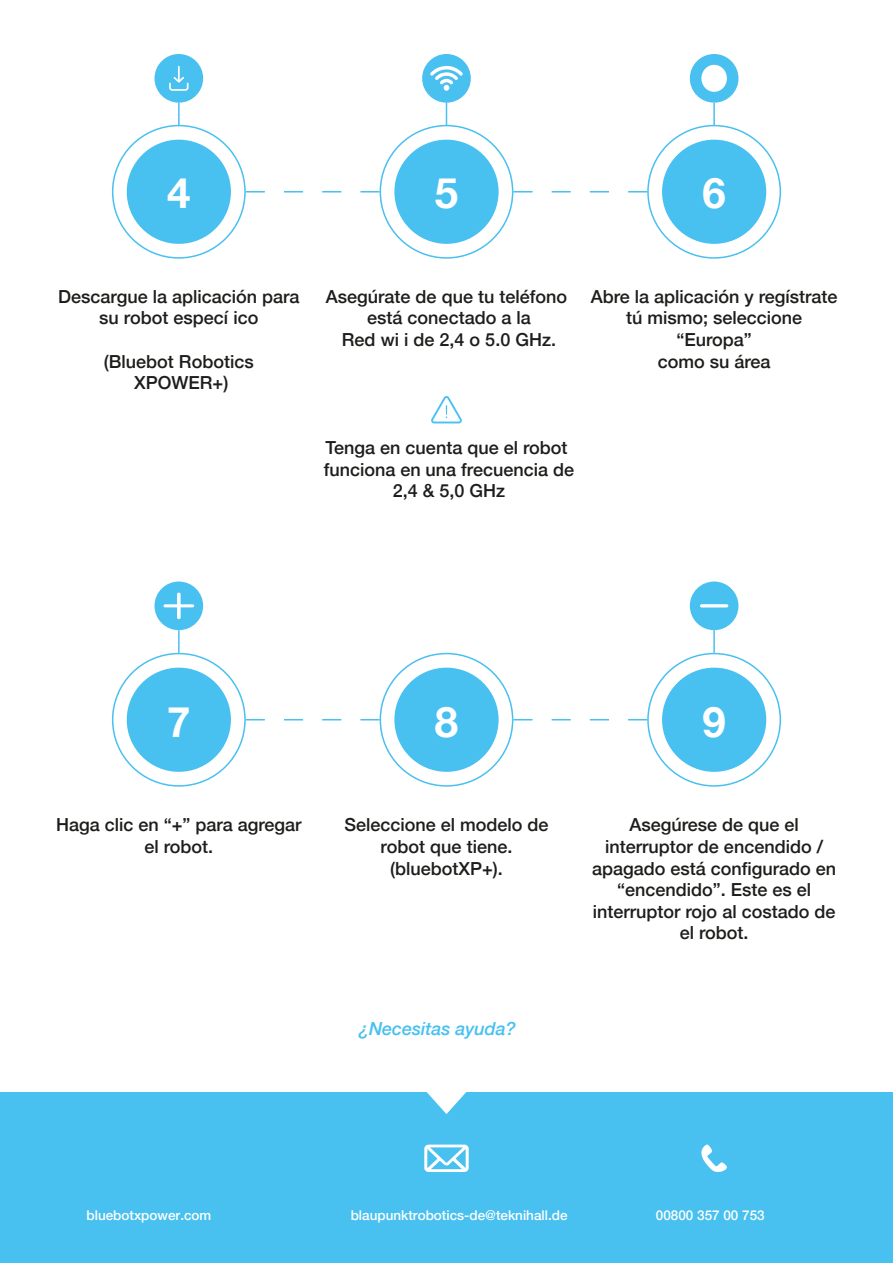
<style>
.page{position:relative;width:893px;height:1263px;background:#fff}
.page>*{position:absolute;margin:0;border:0;box-sizing:border-box;transform-origin:0 0}
.t1{font:700 42px "Helvetica Neue";color:#fff}
.t2{font:500 18px/21.6px "Helvetica Neue";color:#1d1d1b;text-align:center}
.t3{font:italic 500 18px "Helvetica Neue";color:#48c0f0}
.t4{font:500 13.5px "Helvetica Neue";color:#fff}
</style>
<div class="page">
<div style="left:0;top:1093px;width:893px;height:170px;background:#48c0f0"></div>
<svg style="left:407px;top:1092px;width:78px;height:22px"></svg>
<div style="left:394px;top:140px;width:105px;height:104px;background:#48c0f0;border-radius:50%"></div>
<div style="left:394px;top:668px;width:105px;height:104px;background:#48c0f0;border-radius:50%"></div>
<div style="left:662px;top:140px;width:104px;height:104px;background:#48c0f0;border-radius:50%"></div>
<div style="left:662px;top:668px;width:104px;height:104px;background:#48c0f0;border-radius:50%"></div>
<div style="left:127px;top:140px;width:104px;height:104px;background:#48c0f0;border-radius:50%"></div>
<div style="left:127px;top:668px;width:104px;height:104px;background:#48c0f0;border-radius:50%"></div>
<svg style="left:246px;top:191px;width:134px;height:1px"></svg>
<svg style="left:246px;top:719px;width:134px;height:1px"></svg>
<svg style="left:513px;top:191px;width:134px;height:1px"></svg>
<svg style="left:513px;top:719px;width:134px;height:1px"></svg>
<svg style="left:431px;top:396px;width:31px;height:27px"></svg>
<div style="left:154px;top:54px;width:49px;height:49px;background:#48c0f0;border-radius:50%"></div>
<div style="left:154px;top:581px;width:49px;height:49px;background:#48c0f0;border-radius:50%"></div>
<div style="left:690px;top:581px;width:48px;height:49px;background:#48c0f0;border-radius:50%"></div>
<svg style="left:169px;top:66px;width:20px;height:25px"></svg>
<div style="left:422px;top:54px;width:49px;height:49px;background:#48c0f0;border-radius:50%"></div>
<div style="left:690px;top:54px;width:48px;height:49px;background:#48c0f0;border-radius:50%"></div>
<div style="left:701px;top:65px;width:26px;height:27px;background:#fff;border-radius:50%"></div>
<svg style="left:430px;top:66px;width:33px;height:25px"></svg>
<svg style="left:177px;top:593px;width:4px;height:26px"></svg>
<hr style="left:163px;top:604px;width:31px;height:3px;background:#fff;border-radius:2px">
<hr style="left:700px;top:604px;width:28px;height:3px;background:#fff;border-radius:2px">
<hr style="left:178px;top:630px;width:2px;height:23px;background:#48c0f0">
<hr style="left:713px;top:630px;width:2px;height:23px;background:#48c0f0">
<hr style="left:178px;top:102px;width:2px;height:23px;background:#48c0f0">
<svg style="left:446px;top:102px;width:1px;height:23px"></svg>
<hr style="left:713px;top:103px;width:2px;height:22px;background:#48c0f0">
<svg style="left:424px;top:1144px;width:45px;height:28px"></svg>
<svg style="left:701px;top:1144px;width:26px;height:28px"></svg>
<p class="t1" style="left:167px;top:160px;width:25px">4</p>
<p class="t1" style="left:435px;top:160px;width:25px">5</p>
<p class="t1" style="left:702px;top:160px;width:25px">6</p>
<p class="t2" style="left:58px;top:284px;width:243px">Descargue la aplicación para su robot especí ico</p>
<p class="t2" style="left:104px;top:349px;width:151px">(Bluebot Robotics<br>XPOWER+)</p>
<p class="t2" style="left:326px;top:284px;width:243px">Asegúrate de que tu teléfono está conectado a la<br>Red wi i de 2,4 o 5.0 GHz.</p>
<p class="t2" style="left:591px;top:284px;width:248px">Abre la aplicación y regístrate tú mismo; seleccione</p>
<p class="t2" style="left:676px;top:327px;width:77px">“Europa”</p>
<p class="t2" style="left:658px;top:349px;width:114px">como su área</p>
<p class="t2" style="left:324px;top:435px;width:252px">Tenga en cuenta que el robot funciona en una frecuencia de<br>2,4 &amp; 5,0 GHz</p>
<p class="t1" style="left:167px;top:689px;width:25px">7</p>
<p class="t2" style="left:56px;top:813px;width:247px">Haga clic en “+” para agregar el robot.</p>
<p class="t1" style="left:435px;top:689px;width:25px">8</p>
<p class="t2" style="left:344px;top:813px;width:206px">Seleccione el modelo de robot que tiene. (bluebotXP+).</p>
<p class="t3" style="left:359px;top:1013px;width:158px">¿Necesitas ayuda?</p>
<p class="t1" style="left:702px;top:689px;width:25px">9</p>
<p class="t2" style="left:629px;top:813px;width:171px">Asegúrese de que el</p>
<p class="t2" style="left:592px;top:834px;width:246px">interruptor de encendido / apagado está configurado en “encendido”. Este es el</p>
<p class="t2" style="left:593px;top:899px;width:244px">interruptor rojo al costado de</p>
<p class="t2" style="left:680px;top:921px;width:70px">el robot.</p>
<p class="t4" style="left:87px;top:1204px;width:126px">bluebotxpower.com</p>
<p class="t4" style="left:351px;top:1204px;width:218px">blaupunktrobotics-de@teknihall.de</p>
<p class="t4" style="left:656px;top:1204px;width:110px">00800 357 00 753</p>
</div>
